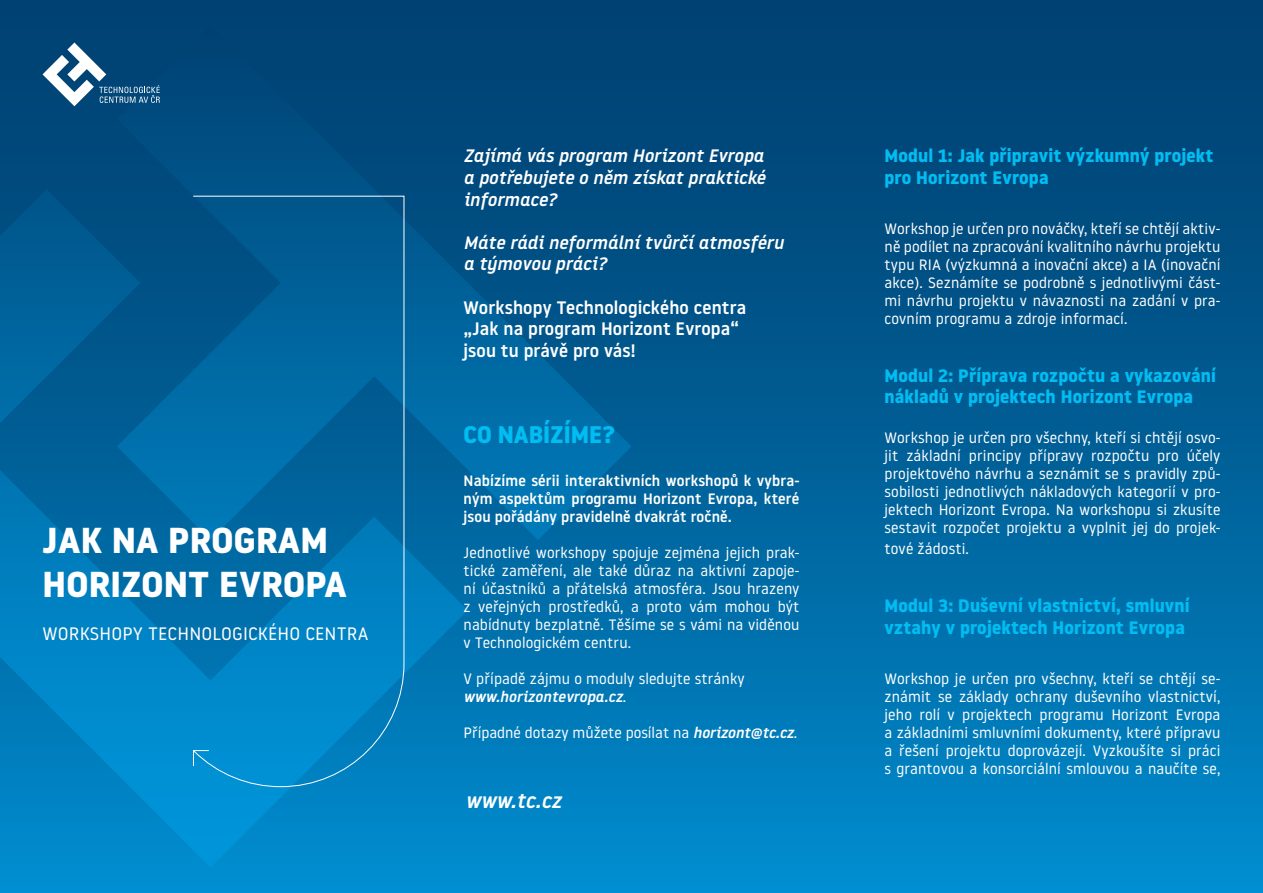
<style>
.page{position:relative;width:1263px;height:893px;background:#fff}
.page>*{position:absolute;margin:0;border:0;box-sizing:border-box;transform-origin:0 0}
.t1{font:700 36px/43.2px "Noway";letter-spacing:.01em;color:#fff}
.t2{font:700 24px "Noway";color:#01bdf2}
.t3{font:italic 500 21px "Noway";letter-spacing:.01em;color:#fff}
.t4{font:700 18px/21.6px "Noway";letter-spacing:.01em;color:#01bdf2}
.t5{font:italic 500 18px/21.6px "Noway";letter-spacing:.01em;color:#fff;text-align:justify}
.t6{font:500 18px/21.6px "Noway";letter-spacing:.01em;color:#fff}
.t7{font:18px "Noway";letter-spacing:.01em;color:#fff}
.t8{font:15px/18px "Noway";letter-spacing:.01em;color:#fff;text-align:justify}
.t9{font:500 15px/18px "Noway";letter-spacing:.01em;color:#fff;text-align:justify}
.s1{font-weight:500;font-style:italic}
</style>
<div class="page">
<div style="left:0;top:0;width:1263px;height:893px;background:linear-gradient(to bottom,#003a6a,#0089cb)"></div>
<svg style="left:0;top:26px;width:631px;height:841px;background:#00659f"></svg>
<svg style="left:43px;top:43px;width:117px;height:63px"></svg>
<svg style="left:192px;top:195px;width:213px;height:592px;background:#0170ab"></svg>
<h1 class="t1" style="left:43px;top:519px;width:306px">JAK NA PROGRAM<br>HORIZONT EVROPA</h1>
<p class="t7" style="left:43px;top:621px;width:327px">WORKSHOPY TECHNOLOGICKÉHO CENTRA</p>
<p class="t5" style="left:463px;top:145px;width:303px">Zajímá vás program Horizont Evropa a potřebujete o něm získat praktické informace?</p>
<p class="t5" style="left:463px;top:231px;width:321px">Máte rádi neformální tvůrčí atmosféru a týmovou práci?</p>
<p class="t6" style="left:463px;top:296px;width:284px">Workshopy Technologického centra „Jak na program Horizont Evropa“ jsou tu právě pro vás!</p>
<h2 class="t2" style="left:463px;top:421px;width:153px">CO NABÍZÍME?</h2>
<p class="t9" style="left:463px;top:472px;width:337px">Nabízíme sérii interaktivních workshopů k vybra&shy;ným aspektům programu Horizont Evropa, které jsou pořádány pravidelně dvakrát ročně.</p>
<p class="t8" style="left:463px;top:543px;width:337px">Jednotlivé workshopy spojuje zejména jejich prak&shy;tické zaměření, ale také důraz na aktivní zapoje&shy;ní účastníků a přátelská atmosféra. Jsou hrazeny z veřejných prostředků, a proto vám mohou být nabídnuty bezplatně. Těšíme se s vámi na viděnou v Technologickém centru.</p>
<p class="t8" style="left:463px;top:669px;width:283px">V případě zájmu o moduly sledujte stránky <span class="s1">www.horizontevropa.cz</span>.</p>
<p class="t8" style="left:463px;top:723px;width:335px">Případné dotazy můžete posílat na <span class="s1">horizont@tc.cz</span>.</p>
<h3 class="t3" style="left:465px;top:786px;width:97px">www.tc.cz</h3>
<p class="t4" style="left:884px;top:145px;width:330px">Modul 1: Jak připravit výzkumný projekt pro Horizont Evropa</p>
<p class="t8" style="left:884px;top:219px;width:337px">Workshop je určen pro nováčky, kteří se chtějí aktiv&shy;ně podílet na zpracování kvalitního návrhu projektu typu RIA (výzkumná a inovační akce) a IA (inovační akce). Seznámíte se podrobně s jednotlivými část&shy;mi návrhu projektu v návaznosti na zadání v pra&shy;covním programu a zdroje informací.</p>
<p class="t4" style="left:884px;top:365px;width:333px">Modul 2: Příprava rozpočtu a vykazování nákladů v projektech Horizont Evropa</p>
<p class="t8" style="left:884px;top:428px;width:337px">Workshop je určen pro všechny, kteří si chtějí osvo&shy;jit základní principy přípravy rozpočtu pro účely projektového návrhu a seznámit se s pravidly způ&shy;sobilosti jednotlivých nákladových kategorií v pro&shy;jektech Horizont Evropa. Na workshopu si zkusíte sestavit rozpočet projektu a vyplnit jej do projek-</p>
<p class="t8" style="left:884px;top:540px;width:86px">tové žádosti.</p>
<p class="t4" style="left:884px;top:595px;width:307px">Modul 3: Duševní vlastnictví, smluvní vztahy v projektech Horizont Evropa</p>
<p class="t8" style="left:884px;top:669px;width:337px">Workshop je určen pro všechny, kteří se chtějí se&shy;známit se základy ochrany duševního vlastnictví, jeho rolí v projektech programu Horizont Evropa a základními smluvními dokumenty, které přípravu a řešení projektu doprovázejí. Vyzkoušíte si práci s grantovou a konsorciální smlouvou a naučíte se,</p>
</div>
